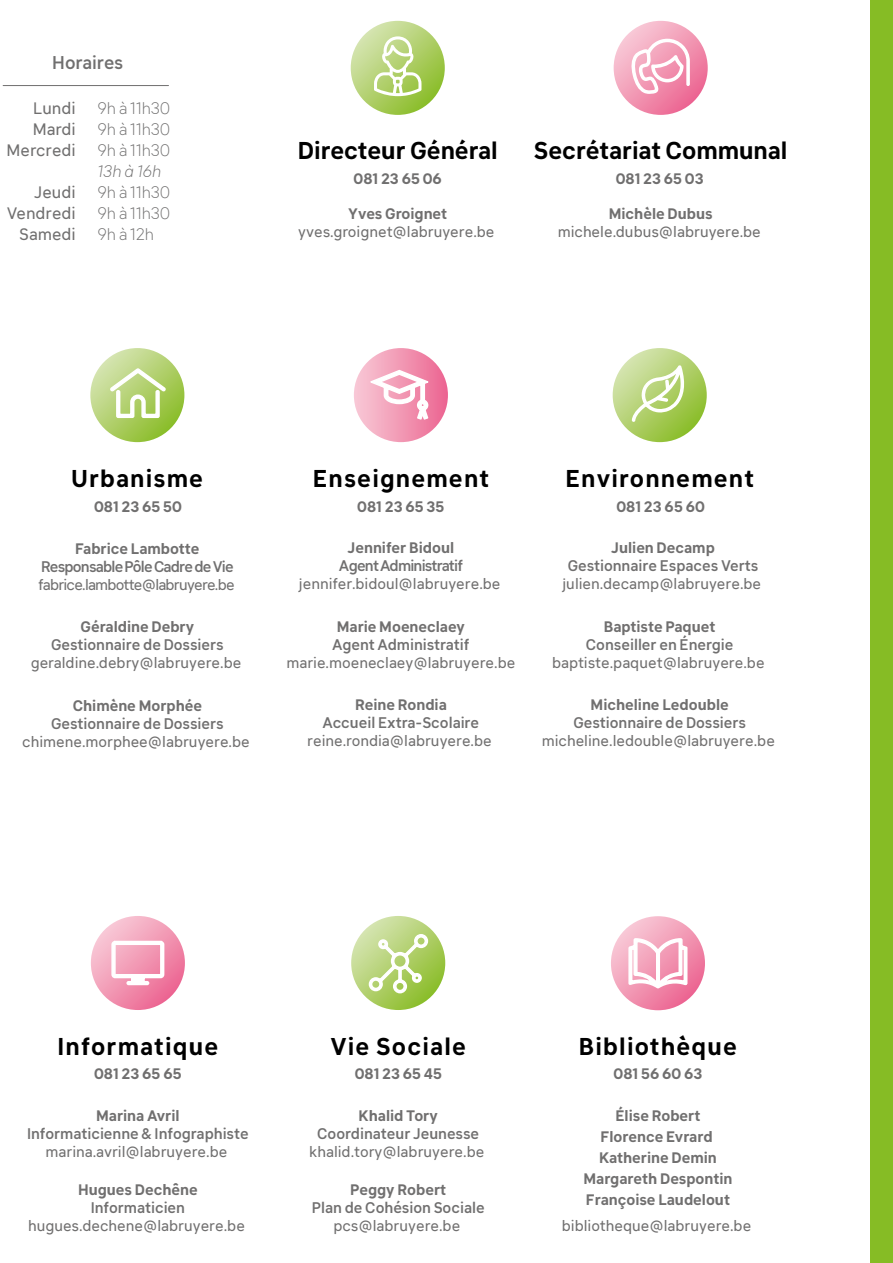
<style>
.page{position:relative;width:893px;height:1263px;background:#fff}
.page>*{position:absolute;margin:0;border:0;box-sizing:border-box;transform-origin:0 0}
.t1{font:700 24px "Klima";letter-spacing:.05em;color:#000}
.t2{font:700 24px "Klima";color:#000}
.t3{font:500 18px "Klima";color:#706f6f}
.t4{font:300 16.5px/21px "Klima";color:#706f6f;text-align:justify}
.t5{font:16.5px/21px "Klima";color:#706f6f;text-align:right}
.t6{font:italic 300 16.5px "Klima";color:#706f6f}
.t7{font:15px "Klima";color:#706f6f}
.t8{font:700 15px/21px "Klima";color:#706f6f;text-align:center}
.t9{font:500 15px "Klima";color:#706f6f}
.t10{font:500 15px "Klima";letter-spacing:-.05em;color:#706f6f}
.t11{font:15px "Klima";letter-spacing:-.05em;color:#706f6f}
</style>
<div class="page">
<div style="left:871px;top:0;width:22px;height:1263px;background:#86bc25"></div>
<svg style="left:611px;top:916px;width:94px;height:94px;background:#f298b4"></svg>
<svg style="left:628px;top:937px;width:60px;height:52px"></svg>
<svg style="left:91px;top:916px;width:94px;height:94px;background:#f298b4"></svg>
<svg style="left:111px;top:940px;width:55px;height:46px"></svg>
<svg style="left:351px;top:916px;width:94px;height:94px;background:#b2d170"></svg>
<svg style="left:368px;top:933px;width:61px;height:61px"></svg>
<svg style="left:613px;top:348px;width:94px;height:94px;background:#abcd63"></svg>
<svg style="left:631px;top:351px;width:55px;height:72px"></svg>
<div style="left:354px;top:348px;width:94px;height:94px;background:linear-gradient(to right,#f8cad7,#ec6893);border-radius:47px"></div>
<svg style="left:367px;top:369px;width:65px;height:52px"></svg>
<svg style="left:90px;top:348px;width:94px;height:94px;background:#b1d06e"></svg>
<svg style="left:109px;top:367px;width:58px;height:52px"></svg>
<svg style="left:614px;top:21px;width:94px;height:94px;background:#f08ead"></svg>
<svg style="left:630px;top:20px;width:61px;height:76px"></svg>
<svg style="left:351px;top:21px;width:94px;height:94px;background:#b0d06d"></svg>
<svg style="left:374px;top:36px;width:47px;height:60px"></svg>
<hr style="left:3px;top:85px;width:166px;height:1px;background:#706f6f">
<p class="t3" style="left:52px;top:47px;width:73px">Horaires</p>
<p class="t5" style="left:7px;top:96px;width:70px">Lundi<br>Mardi<br>Mercredi</p>
<p class="t5" style="left:7px;top:180px;width:70px">Jeudi<br>Vendredi<br>Samedi</p>
<p class="t4" style="left:97px;top:96px;width:74px">9h à 11h30<br>9h à 11h30<br>9h à 11h30</p>
<p class="t6" style="left:97px;top:158px;width:65px">13h à 16h</p>
<p class="t4" style="left:97px;top:180px;width:74px">9h à 11h30<br>9h à 11h30<br>9h à 12h</p>
<h1 class="t2" style="left:298px;top:130px;width:201px">Directeur Général</h1>
<h1 class="t2" style="left:534px;top:130px;width:255px">Secrétariat Communal</h1>
<p class="t8" style="left:354px;top:166px;width:90px">081 23 65 06</p>
<p class="t8" style="left:616px;top:166px;width:90px">081 23 65 03</p>
<p class="t8" style="left:348px;top:201px;width:101px">Yves Groignet</p>
<p class="t7" style="left:298px;top:219px;width:198px">yves.groignet@labruyere.be</p>
<p class="t8" style="left:609px;top:201px;width:105px">Michèle Dubus</p>
<p class="t7" style="left:558px;top:219px;width:205px">michele.dubus@labruyere.be</p>
<h1 class="t1" style="left:72px;top:457px;width:133px">Urbanisme</h1>
<h1 class="t1" style="left:313px;top:457px;width:178px">Enseignement</h1>
<h1 class="t1" style="left:565px;top:457px;width:190px">Environnement</h1>
<p class="t8" style="left:94px;top:494px;width:89px">081 23 65 50</p>
<p class="t8" style="left:75px;top:537px;width:126px">Fabrice Lambotte</p>
<p class="t10" style="left:41px;top:554px;width:194px">Responsable Pôle Cadre de Vie</p>
<p class="t11" style="left:38px;top:573px;width:198px">fabrice.lambotte@labruyere.be</p>
<p class="t8" style="left:81px;top:615px;width:115px">Géraldine Debry</p>
<p class="t9" style="left:51px;top:632px;width:174px">Gestionnaire de Dossiers</p>
<p class="t7" style="left:31px;top:651px;width:212px">geraldine.debry@labruyere.be</p>
<p class="t8" style="left:73px;top:693px;width:131px">Chimène Morphée</p>
<p class="t9" style="left:51px;top:710px;width:174px">Gestionnaire de Dossiers</p>
<p class="t7" style="left:22px;top:729px;width:229px">chimene.morphee@labruyere.be</p>
<p class="t8" style="left:357px;top:494px;width:89px">081 23 65 35</p>
<p class="t8" style="left:348px;top:536px;width:108px">Jennifer Bidoul</p>
<p class="t10" style="left:339px;top:553px;width:126px">Agent Administratif</p>
<p class="t7" style="left:299px;top:572px;width:203px">jennifer.bidoul@labruyere.be</p>
<p class="t8" style="left:337px;top:614px;width:130px">Marie Moeneclaey</p>
<p class="t9" style="left:332px;top:631px;width:139px">Agent Administratif</p>
<p class="t7" style="left:286px;top:650px;width:230px">marie.moeneclaey@labruyere.be</p>
<p class="t8" style="left:355px;top:692px;width:93px">Reine Rondia</p>
<p class="t9" style="left:323px;top:710px;width:158px">Accueil Extra-Scolaire</p>
<p class="t7" style="left:307px;top:728px;width:186px">reine.rondia@labruyere.be</p>
<p class="t8" style="left:616px;top:494px;width:90px">081 23 65 60</p>
<p class="t8" style="left:611px;top:536px;width:105px">Julien Decamp</p>
<p class="t9" style="left:568px;top:553px;width:192px">Gestionnaire Espaces Verts</p>
<p class="t7" style="left:562px;top:572px;width:201px">julien.decamp@labruyere.be</p>
<p class="t8" style="left:604px;top:614px;width:113px">Baptiste Paquet</p>
<p class="t9" style="left:586px;top:632px;width:149px">Conseiller en Énergie</p>
<p class="t7" style="left:552px;top:650px;width:214px">baptiste.paquet@labruyere.be</p>
<p class="t8" style="left:591px;top:692px;width:140px">Micheline Ledouble</p>
<p class="t9" style="left:573px;top:710px;width:174px">Gestionnaire de Dossiers</p>
<p class="t7" style="left:542px;top:728px;width:235px">micheline.ledouble@labruyere.be</p>
<h1 class="t1" style="left:58px;top:1025px;width:162px">Informatique</h1>
<h1 class="t1" style="left:330px;top:1025px;width:137px">Vie Sociale</h1>
<h1 class="t1" style="left:579px;top:1025px;width:160px">Bibliothèque</h1>
<p class="t8" style="left:94px;top:1062px;width:89px">081 23 65 65</p>
<p class="t8" style="left:355px;top:1062px;width:89px">081 23 65 45</p>
<p class="t8" style="left:614px;top:1062px;width:90px">081 56 60 63</p>
<p class="t8" style="left:96px;top:1103px;width:85px">Marina Avril</p>
<p class="t9" style="left:27px;top:1121px;width:223px">Informaticienne &amp; Infographiste</p>
<p class="t7" style="left:46px;top:1139px;width:183px">marina.avril@labruyere.be</p>
<p class="t8" style="left:78px;top:1177px;width:121px">Hugues Dechêne</p>
<p class="t9" style="left:91px;top:1195px;width:96px">Informaticien</p>
<p class="t7" style="left:28px;top:1213px;width:218px">hugues.dechene@labruyere.be</p>
<p class="t8" style="left:359px;top:1103px;width:81px">Khalid Tory</p>
<p class="t9" style="left:317px;top:1121px;width:164px">Coordinateur Jeunesse</p>
<p class="t7" style="left:309px;top:1139px;width:177px">khalid.tory@labruyere.be</p>
<p class="t8" style="left:350px;top:1177px;width:97px">Peggy Robert</p>
<p class="t9" style="left:312px;top:1195px;width:174px">Plan de Cohésion Sociale</p>
<p class="t7" style="left:333px;top:1213px;width:128px">pcs@labruyere.be</p>
<p class="t8" style="left:583px;top:1103px;width:150px">Élise Robert<br>Florence Evrard<br>Katherine Demin<br>Margareth Despontin<br>Françoise Laudelout</p>
<p class="t7" style="left:562px;top:1213px;width:191px">bibliotheque@labruyere.be</p>
</div>
